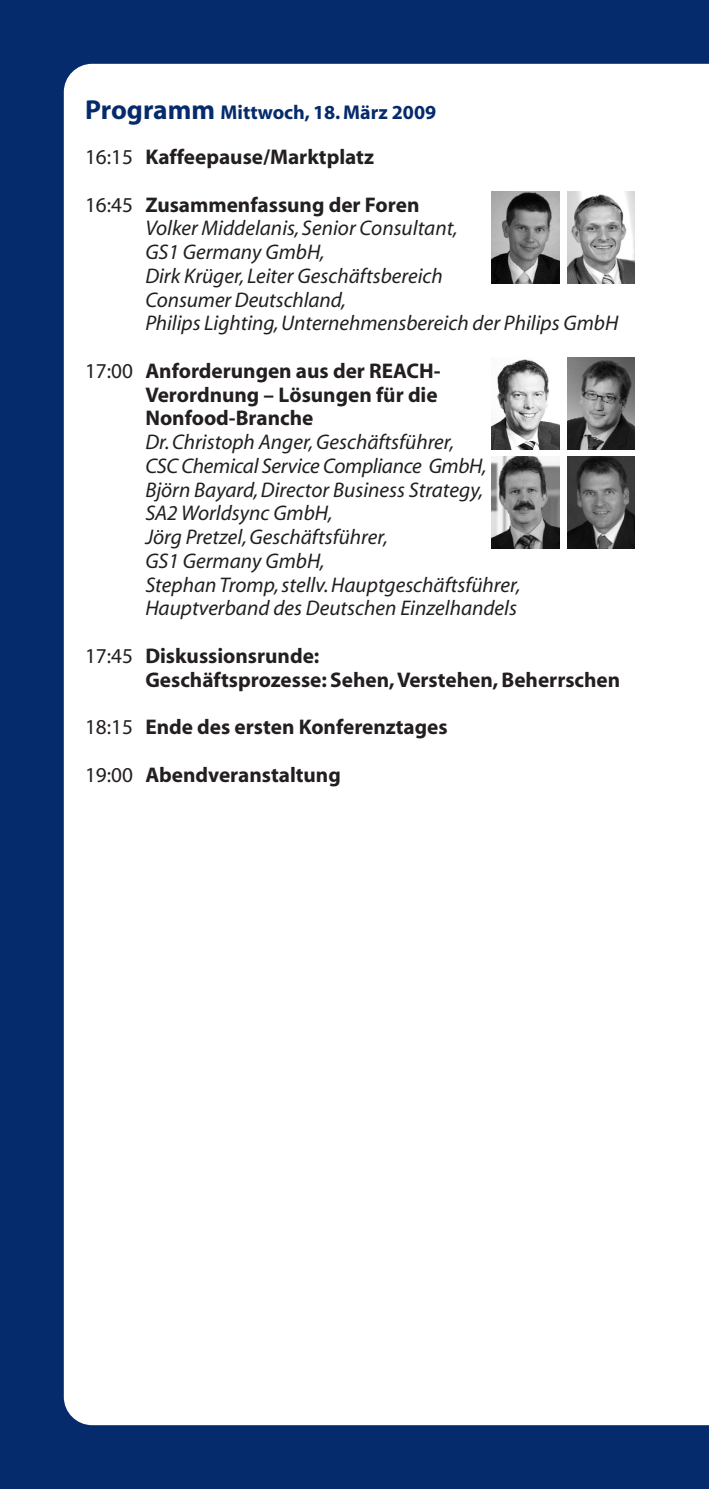
<style>
.page{position:relative;width:709px;height:1489px;background:#fff}
.page>*{position:absolute;margin:0;border:0;box-sizing:border-box;transform-origin:0 0}
.t1{font:italic 21.25px/23.8px "Myriad";color:#231f20}
.t2{font:700 21.25px/23.8px "Myriad";color:#231f20}
.t3{font:700 20px "Myriad";color:#052b6c}
.s1{font-size:27.5px}
.s2{font-weight:400}
.s3{font-style:normal}
.s4{font-weight:700;font-style:normal}
</style>
<div class="page">
<div style="left:0;top:0;width:709px;height:1488px;background:#052b6c"></div>
<div style="left:64px;top:64px;width:645px;height:1360px;background:#fff"></div>
<img style="left:567px;top:192px;width:67px;height:91px">
<img style="left:492px;top:192px;width:67px;height:91px">
<img style="left:567px;top:357px;width:67px;height:92px">
<img style="left:492px;top:357px;width:67px;height:92px">
<img style="left:567px;top:456px;width:67px;height:92px">
<img style="left:492px;top:456px;width:67px;height:92px">
<p class="t3" style="left:85px;top:105px;width:352px"><span class="s1">Programm</span> Mittwoch, 18. März 2009</p>
<p class="t2" style="left:85px;top:147px;width:290px"><span class="s2">16:15</span> Kaffeepause/Marktplatz</p>
<p class="t1" style="left:145px;top:194px;width:474px;text-indent:-60px"><span class="s3">16:45</span> <span class="s4">Zusammenfassung der Foren<br></span>Volker Middelanis, Senior Consultant,<br>GS1 Germany GmbH,<br>Dirk Krüger, Leiter Geschäftsbereich<br>Consumer Deutschland,<br>Philips Lighting, Unternehmensbereich der Philips GmbH</p>
<p class="t2" style="left:145px;top:360px;width:297px;text-indent:-60px"><span class="s2">17:00</span> Anforderungen aus der REACH-<br>Verordnung – Lösungen für die<br>Nonfood-Branche</p>
<p class="t1" style="left:145px;top:432px;width:377px">Dr. Christoph Anger, Geschäftsführer,<br>CSC Chemical Service Compliance GmbH, Björn Bayard, Director Business Strategy, SA2 Worldsync GmbH,<br>Jörg Pretzel, Geschäftsführer,<br>GS1 Germany GmbH,<br>Stephan Tromp, stellv. Hauptgeschäftsführer, Hauptverband des Deutschen Einzelhandels</p>
<p class="t2" style="left:145px;top:645px;width:476px;text-indent:-60px"><span class="s2">17:45</span> Diskussionsrunde:<br>Geschäftsprozesse: Sehen, Verstehen, Beherrschen</p>
<p class="t2" style="left:85px;top:717px;width:364px"><span class="s2">18:15</span> Ende des ersten Konferenztages</p>
<p class="t2" style="left:85px;top:764px;width:257px"><span class="s2">19:00</span> Abendveranstaltung</p>
</div>
